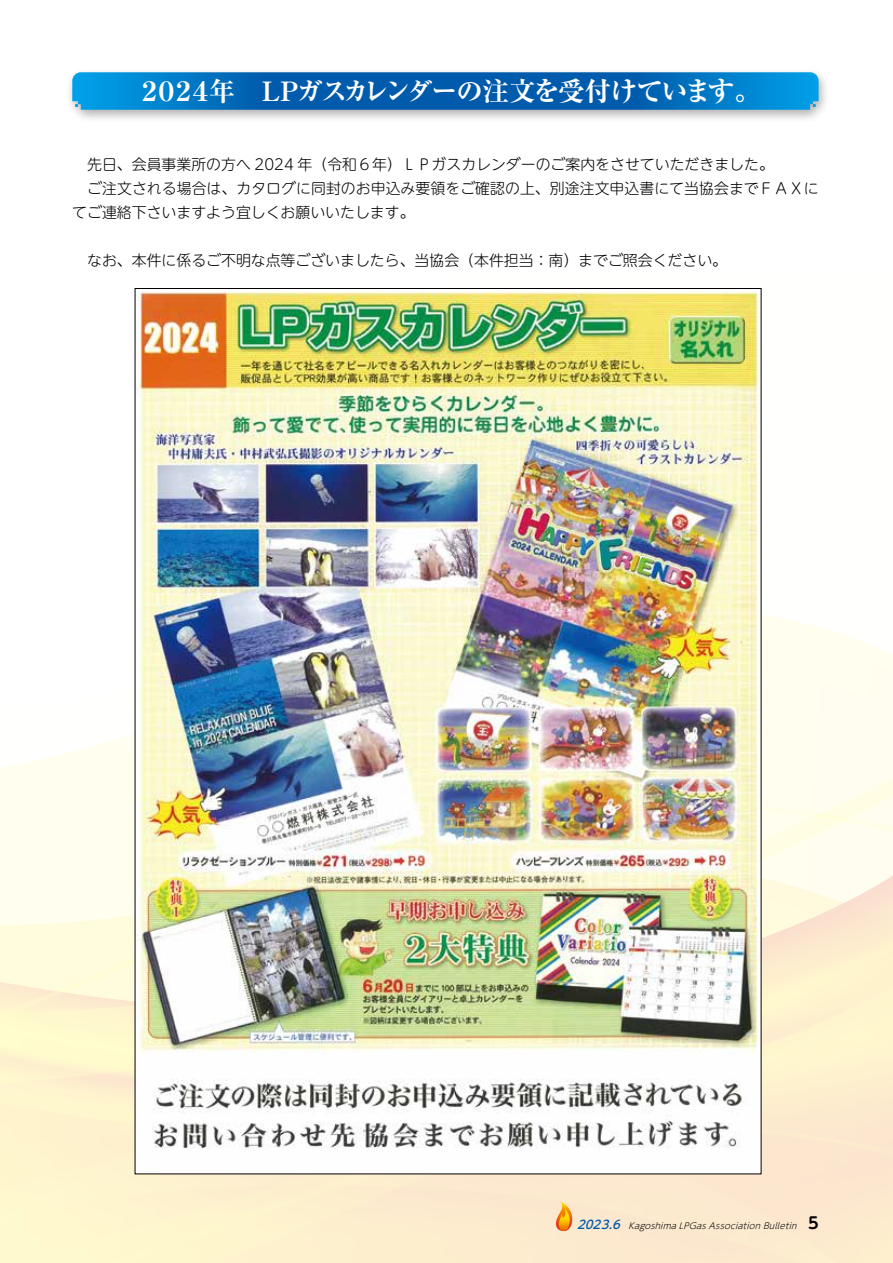
<style>
.page{position:relative;width:893px;height:1263px;background:#fff}
.page>*{position:absolute;margin:0;border:0;box-sizing:border-box;transform-origin:0 0}
.t1{font:700 expanded 26.55px "Ryumin Pr 6";letter-spacing:-.12em;color:#fff}
.t2{font:300 14.85px/24.2px "UD Shin M Go Pr 6";color:#000}
.t3{font:italic 300 8.55px "UD Shin M Go Pr 6";color:#000}
.s1{font-weight:500;font-size:11.7px;color:#005bac}
.s2{font-family:"UD Shin M Go Pr 6 De";font-weight:700;font-style:normal;font-size:15.9px}
</style>
<div class="page">
<svg style="left:0;top:632px;width:893px;height:139px"></svg>
<svg style="left:0;top:771px;width:893px;height:32px;fill:#fffeef"></svg>
<div style="left:0;top:1091px;width:893px;height:33px;background:#fef0ce"></div>
<svg style="left:0;top:1124px;width:893px;height:77px;background:#f7e8cb"></svg>
<svg style="left:0;top:803px;width:893px;height:288px"></svg>
<div style="left:65px;top:67px;width:765px;height:56px;background:#000;opacity:.3"></div>
<svg style="left:72px;top:72px;width:747px;height:38px;background:#046fbc"></svg>
<img style="left:137px;top:291px;width:622px;height:881px">
<svg style="left:0;top:1201px;width:893px;height:62px;background:#fcedcc"></svg>
<h1 class="t1" style="left:136px;top:70px;width:626px">２０２４年　ＬＰガスカレンダーの注文を受付けています。</h1>
<p class="t2" style="left:72px;top:151px;width:748px">　先日、会員事業所の方へ 2024 年（令和６年）ＬＰガスカレンダーのご案内をさせていただきました。<br>　ご注文される場合は、カタログに同封のお申込み要領をご確認の上、別途注文申込書にて当協会までＦＡＸにてご連絡下さいますよう宜しくお願いいたします。</p>
<p class="t2" style="left:72px;top:248px;width:656px">　なお、本件に係るご不明な点等ございましたら、当協会（本件担当：南）までご照会ください。</p>
<p class="t3" style="left:577px;top:1219px;width:243px"><span class="s1">2023.6</span> KagoshimaLPGasAssociationBulletin <span class="s2">5</span></p>
</div>
